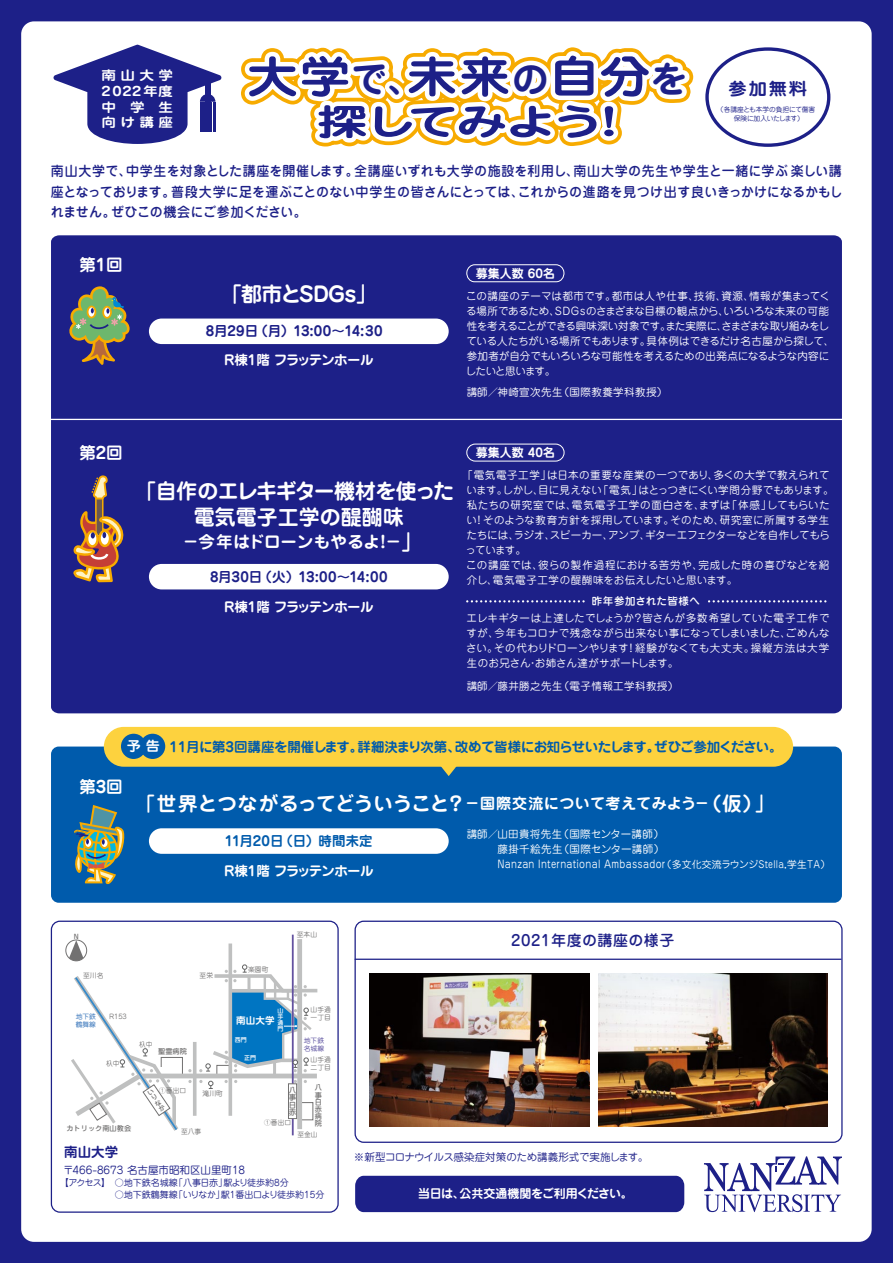
<style>
.page{position:relative;width:893px;height:1263px;background:#1d2088}
.page>*{position:absolute;margin:0;border:0;box-sizing:border-box;transform-origin:0 0}
.t1{font:700 43.8px "Jun 501 Pro";color:#1d2088;scale:1.17 1}
.t2{font:700 36.45px "Jun 501 Pro";letter-spacing:-.045em;color:#1d2088;scale:1.4 1}
.t3{font:700 21px/25.2px "Jun 501 Pro";letter-spacing:-.03em;color:#fff;text-align:center}
.t4{font:700 19.5px "Jun 501 Pro";letter-spacing:-.005em;color:#fff}
.t5{font:700 16.95px "Jun 501 Pro";color:#1d2088;scale:1.08 1}
.t6{font:700 16.5px "Jun 501 Pro";color:#fff}
.t7{font:500 15px "Jun 34 Pro";letter-spacing:.04em;color:#1d2088}
.t8{font:500 13.5px/20.2px "Jun 34 Pro";letter-spacing:-.005em;color:#1d2088;text-align:justify;scale:.96 1}
.t9{font:700 13.5px "Jun 501 Pro";letter-spacing:-.03em;color:#005bac}
.t10{font:700 13.5px "Jun 501 Pro";letter-spacing:-.005em;color:#1d2088}
.t11{font:700 13.5px "Jun 501 Pro";letter-spacing:-.045em;color:#fff}
.t12{font:700 13.5px "Jun 501 Pro";color:#005bac}
.t13{font:700 12.75px/15.8px "Jun 501 Pro";letter-spacing:.295em;color:#fff;text-align:justify;scale:1.15 1}
.t14{font:700 12px "Jun 501 Pro";letter-spacing:-.03em;color:#fff}
.t15{font:700 12px "Jun 501 Pro";color:#fff}
.t16{font:10.5px/15px "Jun 201 Pro";letter-spacing:.02em;color:#fff}
.t17{font:10.5px/15px "Jun 201 Pro";letter-spacing:-.01em;color:#fff}
.t18{font:10.5px "Jun 201 Pro";letter-spacing:.04em;color:#fff}
.t19{font:10.5px "Jun 201 Pro";letter-spacing:-.025em;color:#1d2088}
.t20{font:10.5px "Jun 201 Pro";color:#1d2088}
.t21{font:500 10.5px "Jun 34 Pro";letter-spacing:.055em;color:#fff}
.t22{font:700 9.6px "Jun 501 Pro";color:#fff}
.t23{font:9px/12px "Jun 201 Pro";color:#1d2088}
.t24{font:500 7.5px/7.5px "Jun 34 Pro";color:#727171;text-align:justify}
.t25{font:500 7.2px/7.2px "Jun 34 Pro";color:#727171;text-align:justify}
.t26{font:6.75px/8.1px "Jun 201 Pro";color:#727171}
.t27{font:6.75px/8.6px "Jun 201 Pro";letter-spacing:-.035em;color:#1d2088}
.t28{font:6.75px/8.1px "Jun 201 Pro";color:#574c9d}
.t29{font:6.75px/8.1px "Jun 201 Pro";color:#3070b8}
.t30{font:500 6.6px/6.6px "Jun 34 Pro";color:#727171;text-align:justify}
.t31{font:500 6px/6px "Jun 34 Pro";color:#fff;text-align:justify}
.s1{font-size:36.45px}
.s2{font-size:21px}
.s3{color:#fff}
.s4{font-size:15px}
.s5{font-size:9.75px}
</style>
<div class="page">
<div style="left:21px;top:21px;width:851px;height:1221px;background:#fff;border-radius:13px"></div>
<div style="left:51px;top:920px;width:288px;height:293px;border:1px solid #1d2088;border-radius:8px"></div>
<div style="left:51px;top:235px;width:791px;height:478px;background:#1d2088"></div>
<div style="left:354px;top:920px;width:489px;height:223px;border:1px solid #1d2088;border-radius:9px"></div>
<div style="left:355px;top:1176px;width:329px;height:36px;background:#1d2088"></div>
<hr style="left:355px;top:958px;width:486px;height:2px;background:#1d2088">
<img style="left:369px;top:973px;width:220px;height:153px">
<img style="left:598px;top:974px;width:230px;height:152px">
<div style="left:66px;top:940px;width:21px;height:21px;border:1px solid #727171;border-radius:50%"></div>
<svg style="left:54px;top:45px;width:167px;height:99px"></svg>
<hr style="left:200px;top:102px;width:2px;height:29px;background:#1d2088">
<hr style="left:203px;top:102px;width:3px;height:29px;background:#1d2088">
<hr style="left:210px;top:102px;width:2px;height:29px;background:#1d2088">
<hr style="left:206px;top:102px;width:3px;height:29px;background:#1d2088">
<hr style="left:213px;top:102px;width:2px;height:29px;background:#1d2088">
<div style="left:705px;top:47px;width:125px;height:100px;border:3px solid #1d2088;border-radius:50%"></div>
<div style="left:51px;top:746px;width:791px;height:157px;background:#005bac;border-radius:8px"></div>
<div style="left:149px;top:564px;width:300px;height:25px;background:#fff;border-radius:13px"></div>
<hr style="left:50px;top:419px;width:793px;height:1px;background:#fff">
<svg style="left:466px;top:264px;width:99px;height:18px;background:#353894"></svg>
<div style="left:466px;top:444px;width:98px;height:17px;border:1px solid #fff;border-radius:9px"></div>
<div style="left:149px;top:828px;width:300px;height:26px;background:#fff;border-radius:13px"></div>
<svg style="left:68px;top:805px;width:254px;height:331px"></svg>
<div style="left:149px;top:319px;width:300px;height:25px;background:#fff;border-radius:13px"></div>
<svg style="left:95px;top:499px;width:9px;height:12px"></svg>
<div style="left:96px;top:495px;width:7px;height:41px;background:#6a5851;border:1px solid #f7ab00"></div>
<svg style="left:92px;top:475px;width:16px;height:24px"></svg>
<svg style="left:70px;top:511px;width:57px;height:89px;background:#775565"></svg>
<svg style="left:65px;top:283px;width:66px;height:82px;background:#606a6b"></svg>
<svg style="left:467px;top:600px;width:360px;height:2px"></svg>
<div style="left:585px;top:594px;width:121px;height:16px;background:#1d2088"></div>
<div style="left:104px;top:727px;width:689px;height:40px;background:#fdd23e;border-radius:20px"></div>
<svg style="left:433px;top:766px;width:32px;height:10px"></svg>
<div style="left:121px;top:734px;width:25px;height:25px;background:#005bac;border-radius:50%"></div>
<div style="left:140px;top:734px;width:25px;height:25px;background:#005bac;border-radius:50%"></div>
<svg style="left:704px;top:1156px;width:138px;height:56px"></svg>
<svg style="left:229px;top:21px;width:475px;height:126px"></svg>
<p class="t13" style="left:102px;top:66px;width:64px">南山大学2022年度中学生向け講座</p>
<h1 class="t1" style="left:247px;top:42px;width:378px">大学<span class="s1">で、</span>未来<span class="s1">の</span>自分<span class="s1">を</span></h1>
<h2 class="t2" style="left:316px;top:93px;width:229px">探してみよう！</h2>
<h3 class="t5" style="left:729px;top:75px;width:74px">参加無料</h3>
<p class="t27" style="left:734px;top:105px;width:83px;text-indent:-17px">（各講座とも本学の負担にて傷害保険に加入いたします）</p>
<p class="t8" style="left:51px;top:160px;width:826px">南山大学で、中学生を対象とした講座を開催します。全講座いずれも大学の施設を利用し、南山大学の先生や学生と一緒に学ぶ楽しい講座となっております。普段大学に足を運ぶことのない中学生の皆さんにとっては、これからの進路を見つけ出す良いきっかけになるかもしれません。ぜひこの機会にご参加ください。</p>
<h3 class="t6" style="left:79px;top:251px;width:45px">第1回</h3>
<h3 class="t6" style="left:79px;top:439px;width:45px">第2回</h3>
<h3 class="t3" style="left:221px;top:279px;width:157px">「都市とSDGs」</h3>
<p class="t10" style="left:206px;top:321px;width:178px">8月29日（月）13:00～14:30</p>
<p class="t11" style="left:224px;top:349px;width:151px">R棟1階 フラッテンホール</p>
<p class="t15" style="left:476px;top:264px;width:81px">募集人数 60名</p>
<p class="t17" style="left:466px;top:288px;width:370px">この講座のテーマは都市です。都市は人や仕事、技術、資源、情報が集まってくる場所であるため、SDGsのさまざまな目標の観点から、いろいろな未来の可能性を考えることができる興味深い対象です。また実際に、さまざまな取り組みをしている人たちがいる場所でもあります。具体例はできるだけ名古屋から探して、参加者が自分でもいろいろな可能性を考えるための出発点になるような内容にしたいと思います。</p>
<p class="t18" style="left:467px;top:384px;width:202px">講師／神崎宣次先生（国際教養学科教授）</p>
<h3 class="t3" style="left:135px;top:477px;width:320px">「自作のエレキギター機材を使った電気電子工学の醍醐味</h3>
<h3 class="t6" style="left:182px;top:529px;width:241px">－今年はドローンもやるよ！－<span class="s2">」</span></h3>
<p class="t10" style="left:210px;top:566px;width:179px">8月30日（火）13:00～14:00</p>
<p class="t11" style="left:224px;top:596px;width:151px">R棟1階 フラッテンホール</p>
<p class="t15" style="left:476px;top:443px;width:81px">募集人数 40名</p>
<p class="t16" style="left:462px;top:467px;width:372px">「電気電子工学」は日本の重要な産業の一つであり、多くの大学で教えられています。しかし、目に見えない「電気」はとっつきにくい学問分野でもあります。私たちの研究室では、電気電子工学の面白さを、まずは「体感」してもらいたい！そのような教育方針を採用しています。そのため、研究室に所属する学生たちには、ラジオ、スピーカー、アンプ、ギターエフェクターなどを自作してもらっています。<br>この講座では、彼らの製作過程における苦労や、完成した時の喜びなどを紹介し、電気電子工学の醍醐味をお伝えしたいと思います。</p>
<p class="t16" style="left:466px;top:609px;width:365px;text-align:justify">エレキギターは上達したでしょうか？皆さんが多数希望していた電子工作ですが、今年もコロナで残念ながら出来ない事になってしまいました、ごめんなさい。その代わりドローンやります！経験がなくても大丈夫。操縦方法は大学生のお兄さん・お姉さん達がサポートします。</p>
<p class="t21" style="left:592px;top:592px;width:110px">昨年参加された皆様へ</p>
<p class="t18" style="left:467px;top:678px;width:213px">講師／藤井勝之先生（電子情報工学科教授）</p>
<p class="t9" style="left:127px;top:736px;width:657px"><span class="s3">予告</span> 11月に第3回講座を開催します。詳細決まり次第、改めて皆様にお知らせいたします。ぜひご参加ください。</p>
<h3 class="t6" style="left:79px;top:773px;width:45px">第3回</h3>
<h3 class="t4" style="left:136px;top:788px;width:640px">「世界とつながるってどういうこと？<span class="s4">－国際交流について考えてみよう－</span>（仮）」</h3>
<p class="t12" style="left:225px;top:830px;width:149px">11月20日（日）時間未定</p>
<p class="t11" style="left:224px;top:860px;width:151px">R棟1階 フラッテンホール</p>
<p class="t16" style="left:467px;top:825px;width:199px">講師／山田貴将先生（国際センター講師）</p>
<p class="t16" style="left:497px;top:840px;width:334px">藤掛千絵先生（国際センター講師）<br>Nanzan International Ambassador<span class="s5">（多文化交流ラウンジStella，学生TA）</span></p>
<p class="t30" style="left:74px;top:932px;width:7px">N</p>
<p class="t26" style="left:297px;top:929px;width:22px">至本山</p>
<h3 class="t7" style="left:511px;top:929px;width:165px">2021年度の講座の様子</h3>
<p class="t26" style="left:83px;top:970px;width:22px">至川名</p>
<p class="t26" style="left:200px;top:971px;width:15px">至栄</p>
<p class="t26" style="left:248px;top:965px;width:22px">楽園町</p>
<p class="t29" style="left:76px;top:1012px;width:22px">地下鉄鶴舞線</p>
<p class="t26" style="left:109px;top:1011px;width:19px">R153</p>
<p class="t31" style="left:278px;top:1007px;width:7px">山手通</p>
<p class="t22" style="left:236px;top:1013px;width:40px">南山大学</p>
<p class="t31" style="left:278px;top:1025px;width:7px">門</p>
<p class="t26" style="left:311px;top:1004px;width:22px">山手通一丁目</p>
<p class="t26" style="left:106px;top:1059px;width:15px">杁中</p>
<p class="t25" style="left:66px;top:1124px;width:66px">カトリック南山教会</p>
<p class="t31" style="left:235px;top:1036px;width:13px">西門</p>
<p class="t28" style="left:304px;top:1035px;width:22px">地下鉄名城線</p>
<p class="t26" style="left:139px;top:1039px;width:15px">杁中</p>
<p class="t25" style="left:158px;top:1047px;width:30px">聖霊病院</p>
<p class="t30" style="left:146px;top:1090px;width:5px;rotate:-34deg">いりなか</p>
<p class="t24" style="left:289px;top:1085px;width:9px">八事日赤</p>
<p class="t31" style="left:244px;top:1054px;width:13px">正門</p>
<p class="t26" style="left:311px;top:1054px;width:22px">山手通二丁目</p>
<p class="t25" style="left:315px;top:1083px;width:8px">八事日赤病院</p>
<p class="t26" style="left:159px;top:1085px;width:28px">①番出口</p>
<p class="t26" style="left:203px;top:1089px;width:22px">滝川町</p>
<p class="t26" style="left:264px;top:1118px;width:28px">①番出口</p>
<p class="t26" style="left:181px;top:1127px;width:22px">至八事</p>
<p class="t26" style="left:297px;top:1129px;width:22px">至金山</p>
<p class="t10" style="left:64px;top:1141px;width:55px">南山大学</p>
<p class="t20" style="left:63px;top:1161px;width:184px">〒466-8673 名古屋市昭和区山里町18</p>
<p class="t23" style="left:64px;top:1176px;width:262px;text-indent:-4px">【アクセス】　○地下鉄名城線「八事日赤」駅より徒歩約8分<br>　　　　　 ○地下鉄鶴舞線「いりなか」駅1番出口より徒歩約15分</p>
<p class="t19" style="left:354px;top:1148px;width:296px">※新型コロナウイルス感染症対策のため講義形式で実施します。</p>
<p class="t14" style="left:418px;top:1184px;width:216px">当日は、公共交通機関をご利用ください。</p>
</div>
